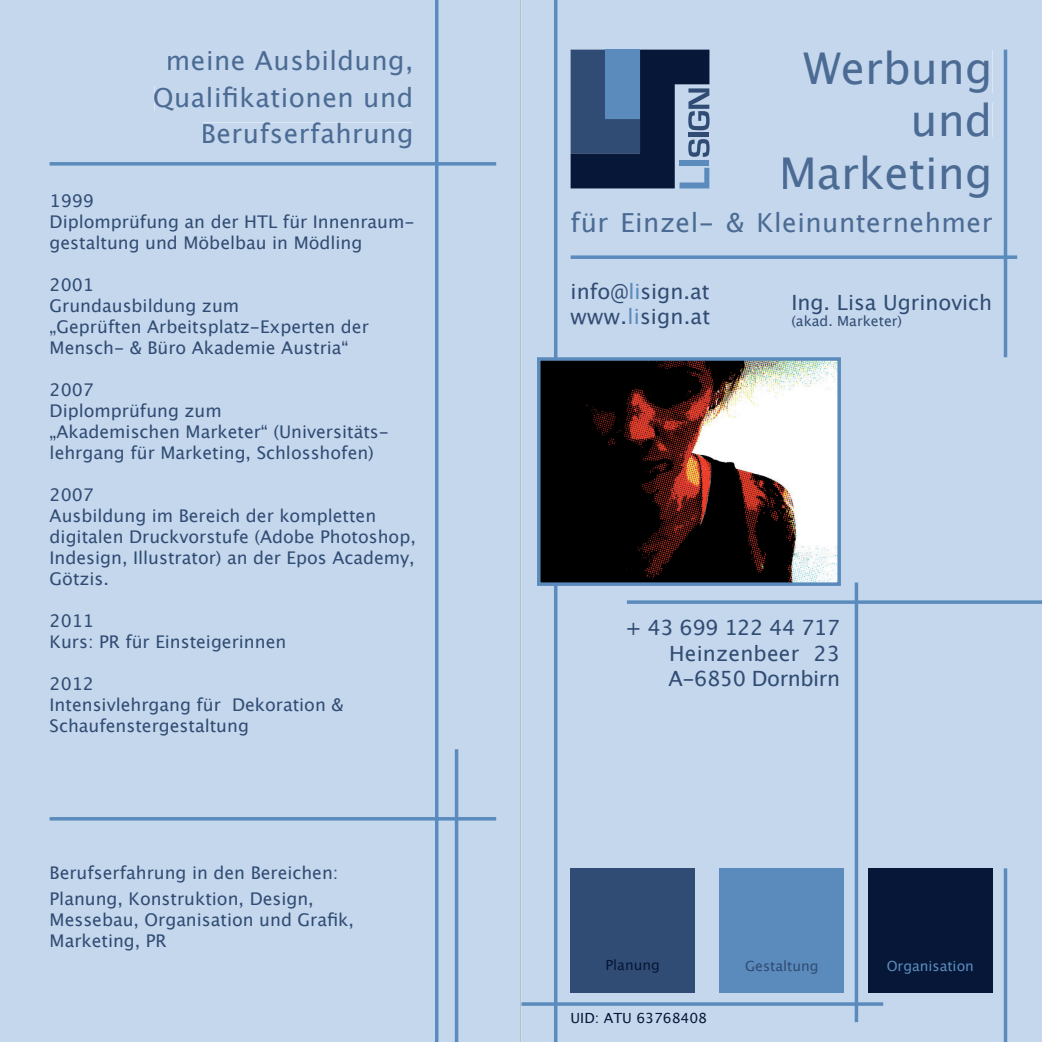
<style>
.page{position:relative;width:1042px;height:1042px;background:#c4d7ec}
.page>*{position:absolute;margin:0;border:0;box-sizing:border-box;transform-origin:0 0}
.t1{font:43.75px/52.5px "Lucida Grande";color:#4c6b94;text-align:right}
.t2{font:26.25px/36.4px "Lucida Grande";letter-spacing:.02em;color:#4c6b94;text-align:right}
.t3{font:21px/25.2px "Lucida Grande";color:#314c74}
.t4{font:17.5px/21px "Lucida Grande";color:#314c74}
.t5{font:14px "Lucida Grande";color:#314c74}
.t6{font:14px "Lucida Grande";color:#061737}
.t7{font:14px "Lucida Grande";color:#5b8bbc}
.s1{color:#5b8bbc}
</style>
<div class="page">
<div style="left:803px;top:50px;width:189px;height:43px;background:#c4d7ec"></div>
<div style="left:914px;top:103px;width:78px;height:34px;background:#c4d7ec"></div>
<div style="left:783px;top:155px;width:205px;height:43px;background:#c4d7ec"></div>
<div style="left:571px;top:212px;width:421px;height:21px;background:#c4d7ec"></div>
<div style="left:168px;top:50px;width:245px;height:26px;background:#c4d7ec"></div>
<div style="left:155px;top:86px;width:258px;height:24px;background:#c4d7ec"></div>
<div style="left:203px;top:123px;width:208px;height:25px;background:#c4d7ec"></div>
<svg style="left:570px;top:50px;width:139px;height:138px;background:#374f73"></svg>
<div style="left:570px;top:868px;width:124px;height:124px;background:#314c74"></div>
<div style="left:720px;top:868px;width:124px;height:124px;background:#5b8bbc"></div>
<hr style="left:554px;top:0;width:3px;height:1042px;background:#5b8bbc">
<hr style="left:435px;top:0;width:3px;height:1042px;background:#5b8bbc">
<hr style="left:455px;top:749px;width:3px;height:293px;background:#5b8bbc">
<hr style="left:1004px;top:50px;width:3px;height:307px;background:#5b8bbc">
<svg style="left:854px;top:582px;width:4px;height:440px;background:#6d98c4"></svg>
<hr style="left:1004px;top:868px;width:3px;height:174px;background:#5b8bbc">
<hr style="left:521px;top:0;width:1px;height:1042px;background:#b5bfcb">
<svg style="left:570px;top:255px;width:447px;height:4px;background:#6794c1"></svg>
<svg style="left:50px;top:162px;width:446px;height:4px;background:#6793c1"></svg>
<hr style="left:50px;top:817px;width:446px;height:3px;background:#5b8bbc">
<svg style="left:627px;top:600px;width:415px;height:4px;background:#6794c1"></svg>
<svg style="left:521px;top:1002px;width:362px;height:4px"></svg>
<img style="left:542px;top:362px;width:294px;height:219px">
<div style="left:537px;top:357px;width:304px;height:229px;border:4px solid #5b8bbc"></div>
<div style="left:868px;top:868px;width:124px;height:124px;background:#061737"></div>
<h2 class="t2" style="left:153px;top:43px;width:262px">meine Ausbildung,<br>Qualifikationen und<br>Berufserfahrung</h2>
<p class="t4" style="left:50px;top:191px;width:366px">1999<br>Diplomprüfung an der HTL für Innenraum&shy;gestaltung und Möbelbau in Mödling</p>
<p class="t4" style="left:50px;top:275px;width:321px">2001<br>Grundausbildung zum<br>„Geprüften Arbeitsplatz-Experten der<br>Mensch- &amp; Büro Akademie Austria“</p>
<p class="t4" style="left:50px;top:380px;width:341px">2007<br>Diplomprüfung zum<br>„Akademischen Marketer“ (Universitäts&shy;lehrgang für Marketing, Schlosshofen)</p>
<p class="t4" style="left:50px;top:485px;width:368px">2007<br>Ausbildung im Bereich der kompletten digitalen Druckvorstufe (Adobe Photoshop,<br>Indesign, Illustrator) an der Epos Academy,<br>Götzis.</p>
<p class="t4" style="left:50px;top:611px;width:238px">2011<br>Kurs: PR für Einsteigerinnen</p>
<p class="t4" style="left:50px;top:674px;width:295px">2012<br>Intensivlehrgang für Dekoration &amp;<br>Schaufenstergestaltung</p>
<p class="t4" style="left:50px;top:860px;width:290px;line-height:25.9px">Berufserfahrung in den Bereichen:<br>Planung, Konstruktion, Design,</p>
<p class="t4" style="left:50px;top:910px;width:306px">Messebau, Organisation und Grafik,<br>Marketing, PR</p>
<h1 class="t1" style="left:779px;top:43px;width:215px">Werbung und<br>Marketing</h1>
<h2 class="t2" style="left:570px;top:205px;width:423px">für Einzel- &amp; Kleinunternehmer</h2>
<p class="t3" style="left:570px;top:279px;width:141px">info@<span class="s1">li</span>sign.at www.<span class="s1">li</span>sign.at</p>
<p class="t3" style="left:791px;top:290px;width:202px">Ing. Lisa Ugrinovich</p>
<p class="t5" style="left:791px;top:313px;width:112px">(akad. Marketer)</p>
<p class="t3" style="left:668px;top:615px;width:173px;text-align:justify;text-indent:-43px">+ 43 699 122 44 717<br>Heinzenbeer 23<br>A-6850 Dornbirn</p>
<p class="t6" style="left:605px;top:957px;width:56px">Planung</p>
<p class="t5" style="left:745px;top:957px;width:75px">Gestaltung</p>
<p class="t6" style="left:570px;top:1009px;width:138px">UID: ATU 63768408</p>
<p class="t7" style="left:886px;top:958px;width:89px">Organisation</p>
</div>
